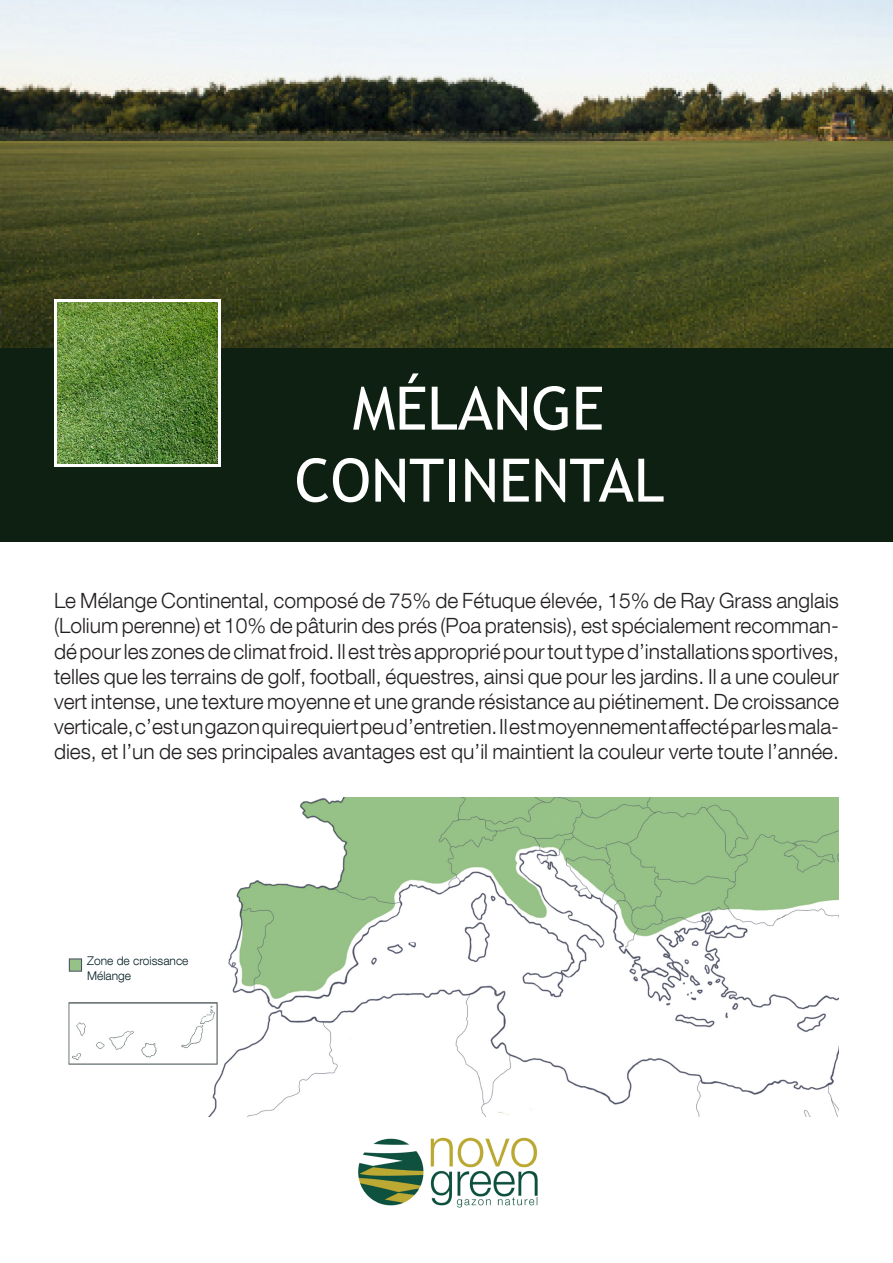
<style>
.page{position:relative;width:893px;height:1263px;background:#fff}
.page>*{position:absolute;margin:0;border:0;box-sizing:border-box;transform-origin:0 0}
.t1{font:60px "Trebuchet MS";color:#fff}
.t2{font:300 21px/25.2px "Helvetica Neue LT Com";color:#231f20;text-align:justify}
.t3{font:300 12px "Helvetica Neue LT Com";color:#061f24}
</style>
<div class="page">
<img style="left:0;top:0;width:893px;height:349px">
<div style="left:0;top:349px;width:893px;height:193px;background:#0e2012"></div>
<img style="left:68px;top:798px;width:771px;height:318px">
<div style="left:54px;top:299px;width:167px;height:167px;background:#fff"></div>
<img style="left:57px;top:302px;width:161px;height:161px">
<img style="left:358px;top:1137px;width:180px;height:71px">
<div style="left:84px;top:957px;width:108px;height:29px;background:#fff"></div>
<p class="t1" style="left:353px;top:373px;width:253px">MÉLANGE</p>
<p class="t1" style="left:295px;top:445px;width:371px">CONTINENTAL</p>
<p class="t2" style="left:54px;top:588px;width:786px">Le Mélange Continental, composé de 75% de Fétuque élevée, 15% de Ray Grass anglais (Lolium perenne) et 10% de pâturin des prés (Poa pratensis), est spécialement recomman&shy;dé pour les zones de climat froid. Il est très approprié pour tout type d’installations sportives, telles que les terrains de golf, football, équestres, ainsi que pour les jardins. Il a une couleur vert intense, une texture moyenne et une grande résistance au piétinement. De croissance verticale, c’est un gazon qui requiert peu d’entretien. Il est moyennement affecté par les mala&shy;dies, et l’un de ses principales avantages est qu’il maintient la couleur verte toute l’année.</p>
<p class="t3" style="left:87px;top:953px;width:103px">Zone de croissance</p>
<p class="t3" style="left:87px;top:968px;width:46px">Mélange</p>
</div>
